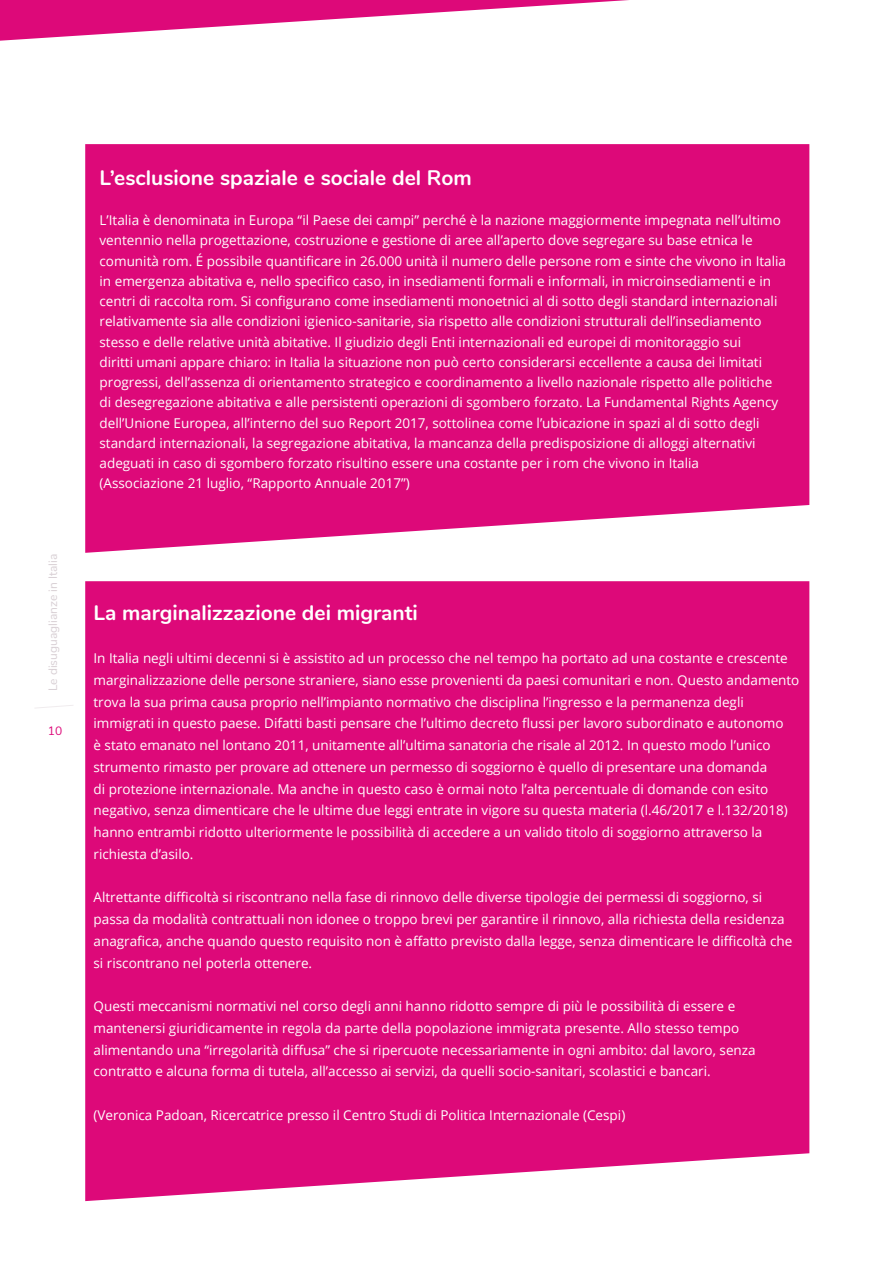
<style>
.page{position:relative;width:893px;height:1263px;background:#fff}
.page>*{position:absolute;margin:0;border:0;box-sizing:border-box;transform-origin:0 0}
.titre1{font:700 21px "Nunito";color:#fff}
.t1{font:13.5px/21.8px "Open Sans";color:#fff}
.t2{font:12px "Nunito";color:#d8cfd4}
.t3{font:12px "Nunito";color:#dd0979}
</style>
<div class="page">
<svg style="left:35px;top:705px;width:38px;height:4px"></svg>
<svg style="left:0;top:0;width:629px;height:41px"></svg>
<div style="left:85px;top:144px;width:724px;height:409px;background:#dd0979"></div>
<div style="left:85px;top:581px;width:724px;height:620px;background:#dd0979"></div>
<p class="t2" style="left:44px;top:691px;width:139px;rotate:-90deg">Le disuguaglianze in Italia</p>
<p class="t3" style="left:48px;top:722px;width:16px">10</p>
<p class="titre1" style="left:100px;top:162px;width:374px">L’esclusione spaziale e sociale del Rom</p>
<p class="t1" style="left:100px;top:210px;width:688px;line-height:20.2px">L’Italia è denominata in Europa “il Paese dei campi” perché è la nazione maggiormente impegnata nell’ultimo ventennio nella progettazione, costruzione e gestione di aree all’aperto dove segregare su base etnica le comunità rom. É possibile quantificare in 26.000 unità il numero delle persone rom e sinte che vivono in Italia in emergenza abitativa e, nello specifico caso, in insediamenti formali e informali, in microinsediamenti e in centri di raccolta rom. Si configurano come insediamenti monoetnici al di sotto degli standard internazionali relativamente sia alle condizioni igienico-sanitarie, sia rispetto alle condizioni strutturali dell’insediamento stesso e delle relative unità abitative. Il giudizio degli Enti internazionali ed europei di monitoraggio sui<br>diritti umani appare chiaro: in Italia la situazione non può certo considerarsi eccellente a causa dei limitati progressi, dell’assenza di orientamento strategico e coordinamento a livello nazionale rispetto alle politiche di desegregazione abitativa e alle persistenti operazioni di sgombero forzato. La Fundamental Rights Agency dell’Unione Europea, all’interno del suo Report 2017, sottolinea come l’ubicazione in spazi al di sotto degli standard internazionali, la segregazione abitativa, la mancanza della predisposizione di alloggi alternativi adeguati in caso di sgombero forzato risultino essere una costante per i rom che vivono in Italia (Associazione 21 luglio, “Rapporto Annuale 2017”)</p>
<p class="titre1" style="left:94px;top:597px;width:326px">La marginalizzazione dei migranti</p>
<p class="t1" style="left:94px;top:647px;width:707px">In Italia negli ultimi decenni si è assistito ad un processo che nel tempo ha portato ad una costante e crescente marginalizzazione delle persone straniere, siano esse provenienti da paesi comunitari e non. Questo andamento trova la sua prima causa proprio nell’impianto normativo che disciplina l’ingresso e la permanenza degli immigrati in questo paese. Difatti basti pensare che l’ultimo decreto flussi per lavoro subordinato e autonomo<br>è stato emanato nel lontano 2011, unitamente all’ultima sanatoria che risale al 2012. In questo modo l’unico strumento rimasto per provare ad ottenere un permesso di soggiorno è quello di presentare una domanda<br>di protezione internazionale. Ma anche in questo caso è ormai noto l’alta percentuale di domande con esito negativo, senza dimenticare che le ultime due leggi entrate in vigore su questa materia (l.46/2017 e l.132/2018) hanno entrambi ridotto ulteriormente le possibilità di accedere a un valido titolo di soggiorno attraverso la richiesta d’asilo.</p>
<p class="t1" style="left:94px;top:886px;width:700px">Altrettante difficoltà si riscontrano nella fase di rinnovo delle diverse tipologie dei permessi di soggiorno, si passa da modalità contrattuali non idonee o troppo brevi per garantire il rinnovo, alla richiesta della residenza anagrafica, anche quando questo requisito non è affatto previsto dalla legge, senza dimenticare le difficoltà che si riscontrano nel poterla ottenere.</p>
<p class="t1" style="left:94px;top:995px;width:664px">Questi meccanismi normativi nel corso degli anni hanno ridotto sempre di più le possibilità di essere e mantenersi giuridicamente in regola da parte della popolazione immigrata presente. Allo stesso tempo alimentando una “irregolarità diffusa” che si ripercuote necessariamente in ogni ambito: dal lavoro, senza contratto e alcuna forma di tutela, all’accesso ai servizi, da quelli socio-sanitari, scolastici e bancari.</p>
<p class="t1" style="left:94px;top:1104px;width:533px">(Veronica Padoan, Ricercatrice presso il Centro Studi di Politica Internazionale (Cespi)</p>
</div>
